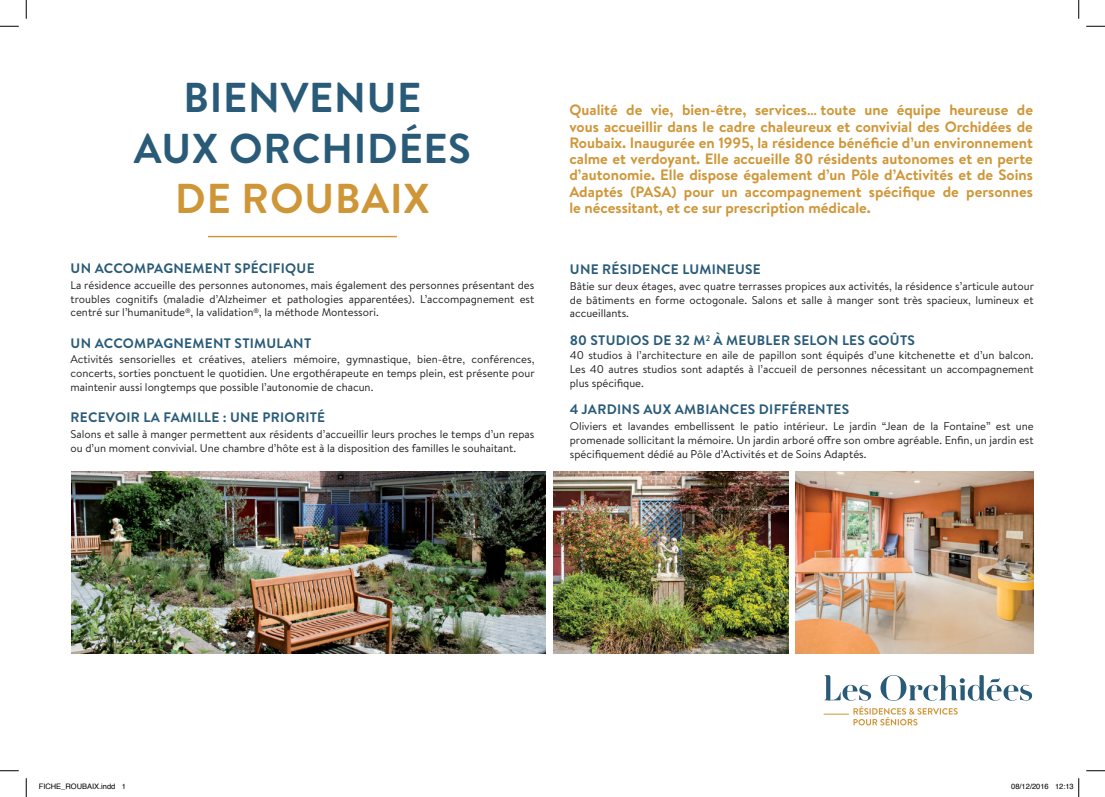
<style>
.page{position:relative;width:1105px;height:797px;background:#fff}
.page>*{position:absolute;margin:0;border:0;box-sizing:border-box;transform-origin:0 0}
.t1{font:700 41.75px/50.4px "Brandon Text";letter-spacing:.02em;color:#295b78;text-align:center}
.t2{font:700 41.75px "Brandon Text";letter-spacing:.02em;color:#cf9637}
.t3{font:700 15px/16.2px "Brandon Text";color:#cf9637;text-align:justify}
.t4{font:700 13.75px "Brandon Text";letter-spacing:.02em;color:#295b78}
.t5{font:11.25px/13.8px "Brandon Text";color:#231f20;text-align:justify}
.t6{font:7.5px "Helvetica";color:#000}
</style>
<div class="page">
<img style="left:553px;top:471px;width:235px;height:182px">
<hr style="left:208px;top:236px;width:189px;height:1px;background:#cf9637">
<img style="left:71px;top:471px;width:474px;height:182px">
<img style="left:796px;top:471px;width:238px;height:182px">
<svg style="left:824px;top:675px;width:47px;height:25px"></svg>
<svg style="left:880px;top:675px;width:152px;height:25px"></svg>
<svg style="left:824px;top:706px;width:134px;height:19px"></svg>
<svg style="left:0;top:25px;width:19px;height:2px"></svg>
<svg style="left:1086px;top:25px;width:19px;height:2px"></svg>
<svg style="left:0;top:770px;width:19px;height:1px"></svg>
<svg style="left:1086px;top:770px;width:19px;height:1px"></svg>
<svg style="left:25px;top:0;width:2px;height:19px"></svg>
<svg style="left:25px;top:778px;width:2px;height:19px"></svg>
<svg style="left:1078px;top:0;width:1px;height:19px"></svg>
<svg style="left:1078px;top:778px;width:1px;height:19px"></svg>
<h1 class="t1" style="left:134px;top:72px;width:339px">BIENVENUE<br>AUX ORCHIDÉES</h1>
<h1 class="t2" style="left:175px;top:169px;width:256px">DE ROUBAIX</h1>
<p class="t4" style="left:71px;top:259px;width:246px">UN ACCOMPAGNEMENT SPÉCIFIQUE</p>
<p class="t5" style="left:71px;top:278px;width:465px">La résidence accueille des personnes autonomes, mais également des personnes présentant des troubles cognitifs (maladie d’Alzheimer et pathologies apparentées). L’accompagnement est centré sur l’humanitude<sup>®</sup>, la validation<sup>®</sup>, la méthode Montessori.</p>
<p class="t4" style="left:71px;top:333px;width:242px">UN ACCOMPAGNEMENT STIMULANT</p>
<p class="t5" style="left:71px;top:352px;width:466px">Activités sensorielles et créatives, ateliers mémoire, gymnastique, bien-être, conférences, concerts, sorties ponctuent le quotidien. Une ergothérapeute en temps plein, est présente pour maintenir aussi longtemps que possible l’autonomie de chacun.</p>
<p class="t4" style="left:71px;top:408px;width:256px">RECEVOIR LA FAMILLE : UNE PRIORITÉ</p>
<p class="t5" style="left:71px;top:427px;width:465px">Salons et salle à manger permettent aux résidents d’accueillir leurs proches le temps d’un repas ou d’un moment convivial. Une chambre d’hôte est à la disposition des familles le souhaitant.</p>
<p class="t3" style="left:569px;top:102px;width:465px">Qualité de vie, bien-être, services… toute une équipe heureuse de vous accueillir dans le cadre chaleureux et convivial des Orchidées de Roubaix. Inaugurée en 1995, la résidence bénéficie d’un environnement calme et verdoyant. Elle accueille 80 résidents autonomes et en perte d’autonomie. Elle dispose également d’un Pôle d’Activités et de Soins Adaptés (PASA) pour un accompagnement spécifique de personnes le nécessitant, et ce sur prescription médicale.</p>
<p class="t4" style="left:570px;top:260px;width:192px">UNE RÉSIDENCE LUMINEUSE</p>
<p class="t5" style="left:570px;top:279px;width:466px">Bâtie sur deux étages, avec quatre terrasses propices aux activités, la résidence s’articule autour de bâtiments en forme octogonale. Salons et salle à manger sont très spacieux, lumineux et accueillants.</p>
<p class="t4" style="left:570px;top:331px;width:347px">80 STUDIOS DE 32 M<sup>2</sup> À MEUBLER SELON LES GOÛTS</p>
<p class="t5" style="left:570px;top:348px;width:465px">40 studios à l’architecture en aile de papillon sont équipés d’une kitchenette et d’un balcon.<br>Les 40 autres studios sont adaptés à l’accueil de personnes nécessitant un accompagnement plus spécifique.</p>
<p class="t4" style="left:570px;top:400px;width:281px">4 JARDINS AUX AMBIANCES DIFFÉRENTES</p>
<p class="t5" style="left:570px;top:419px;width:465px">Oliviers et lavandes embellissent le patio intérieur. Le jardin “Jean de la Fontaine” est une promenade sollicitant la mémoire. Un jardin arboré offre son ombre agréable. Enfin, un jardin est spécifiquement dédié au Pôle d’Activités et de Soins Adaptés.</p>
<p class="t6" style="left:39px;top:781px;width:89px">FICHE_ROUBAIX.indd 1</p>
<p class="t6" style="left:1011px;top:781px;width:64px">08/12/2016 12:13</p>
</div>
